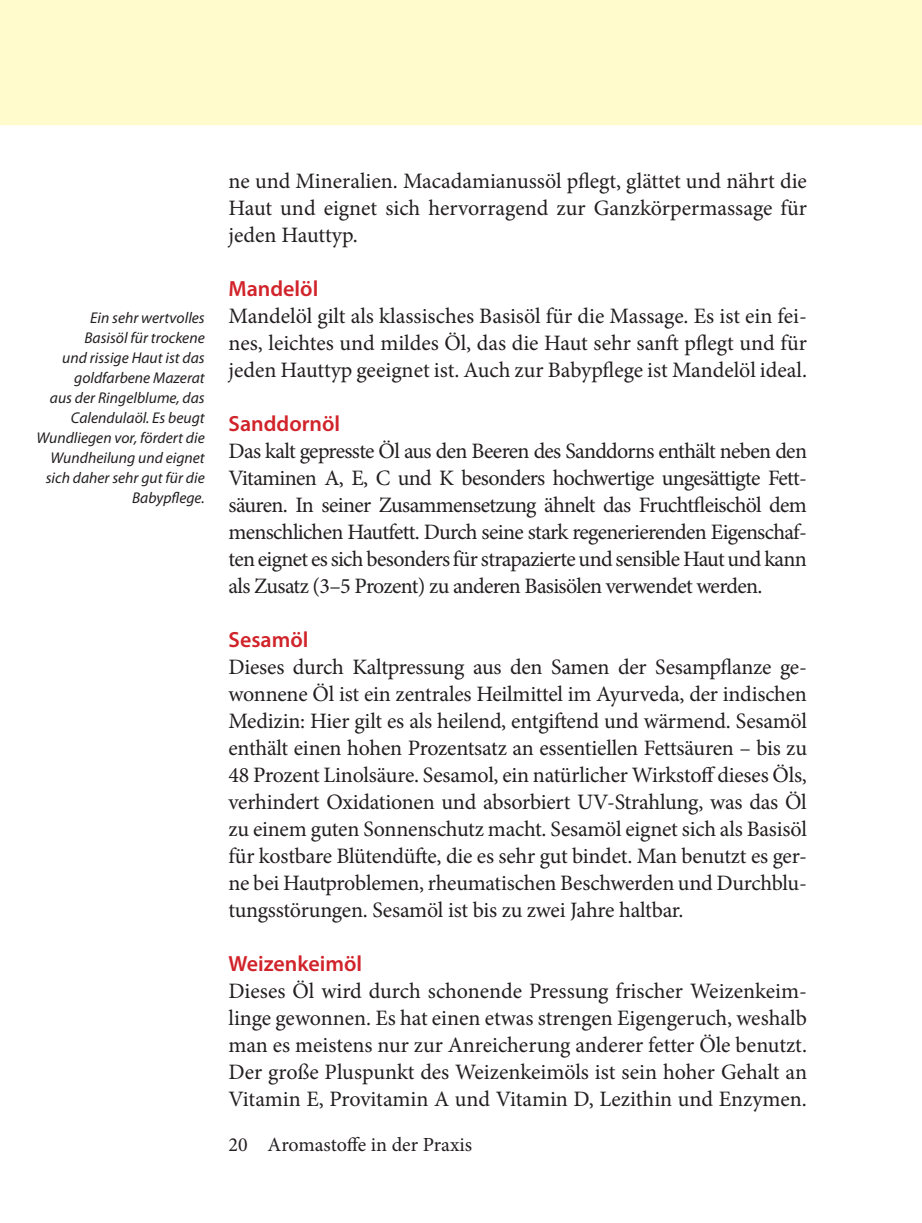
<style>
.page{position:relative;width:922px;height:1223px;background:#fff}
.page>*{position:absolute;margin:0;border:0;box-sizing:border-box;transform-origin:0 0}
.t1{font:22px/27px "Minion Pro";letter-spacing:-.01em;color:#231f20;text-align:justify}
.t2{font:600 22px "Myriad Pro";color:#d1232a}
.t3{font:20px "Minion Pro";letter-spacing:-.005em;color:#231f20}
.t4{font:italic 15.6px/20px "Myriad Pro";color:#231f20;text-align:right}
</style>
<div class="page">
<div style="left:0;top:0;width:922px;height:125px;background:#fffbcc"></div>
<p class="t4" style="left:36px;top:308px;width:170px">Ein sehr wertvolles<br>Basisöl für trockene<br>und rissige Haut ist das goldfarbene Mazerat<br>aus der Ringelblume, das<br>Calendulaöl. Es beugt<br>Wundliegen vor, fördert die<br>Wundheilung und eignet sich daher sehr gut für die<br>Babypflege.</p>
<p class="t1" style="left:228px;top:169px;width:580px">ne und Mineralien. Macadamianussöl pflegt, glättet und nährt die Haut und eignet sich hervorragend zur Ganzkörpermassage für jeden Hauttyp.</p>
<p class="t2" style="left:228px;top:280px;width:91px">Mandelöl</p>
<p class="t1" style="left:228px;top:304px;width:580px">Mandelöl gilt als klassisches Basisöl für die Massage. Es ist ein fei&shy;nes, leichtes und mildes Öl, das die Haut sehr sanft pflegt und für jeden Hauttyp geeignet ist. Auch zur Babypflege ist Mandel öl ideal.</p>
<p class="t2" style="left:228px;top:415px;width:113px">Sanddornöl</p>
<p class="t1" style="left:228px;top:439px;width:580px">Das kalt gepresste Öl aus den Beeren des Sanddorns enthält neben den Vitaminen A, E, C und K besonders hochwertige ungesättigte Fett&shy;säuren. In seiner Zusammensetzung ähnelt das Fruchtfleischöl dem menschlichen Hautfett. Durch seine stark regenerierenden Eigenschaf&shy;ten eignet es sich besonders für stra pazierte und sensible Haut und kann als Zusatz (3–5 Prozent) zu anderen Basisölen verwendet werden.</p>
<p class="t2" style="left:228px;top:631px;width:81px">Sesamöl</p>
<p class="t1" style="left:228px;top:655px;width:580px">Dieses durch Kaltpressung aus den Samen der Sesampflanze ge&shy;wonnene Öl ist ein zentrales Heilmittel im Ayurveda, der indischen Medizin: Hier gilt es als heilend, entgiftend und wärmend. Sesamöl enthält einen hohen Prozentsatz an essentiellen Fett säuren – bis zu 48 Prozent Linolsäure. Sesamol, ein natürlicher Wirkstoff dieses Öls, verhindert Oxidationen und absorbiert UV-Strahlung, was das Öl zu einem guten Sonnenschutz macht. Sesamöl eignet sich als Basisöl für kostbare Blütendüfte, die es sehr gut bindet. Man benutzt es ger&shy;ne bei Hautproblemen, rheumatischen Beschwerden und Durchblu&shy;tungsstörungen. Sesamöl ist bis zu zwei Jahre haltbar.</p>
<p class="t2" style="left:228px;top:955px;width:135px">Weizenkeimöl</p>
<p class="t1" style="left:228px;top:979px;width:580px">Dieses Öl wird durch schonende Pressung frischer Weizenkeim&shy;linge gewonnen. Es hat einen etwas strengen Eigengeruch, weshalb man es meistens nur zur Anreicherung anderer fetter Öle benutzt.<br>Der große Pluspunkt des Weizenkeimöls ist sein hoher Gehalt an Vitamin E, Provitamin A und Vitamin D, Lezithin und Enzymen.</p>
<p class="t3" style="left:228px;top:1136px;width:245px">20 Aromastoffe in der Praxis</p>
</div>
